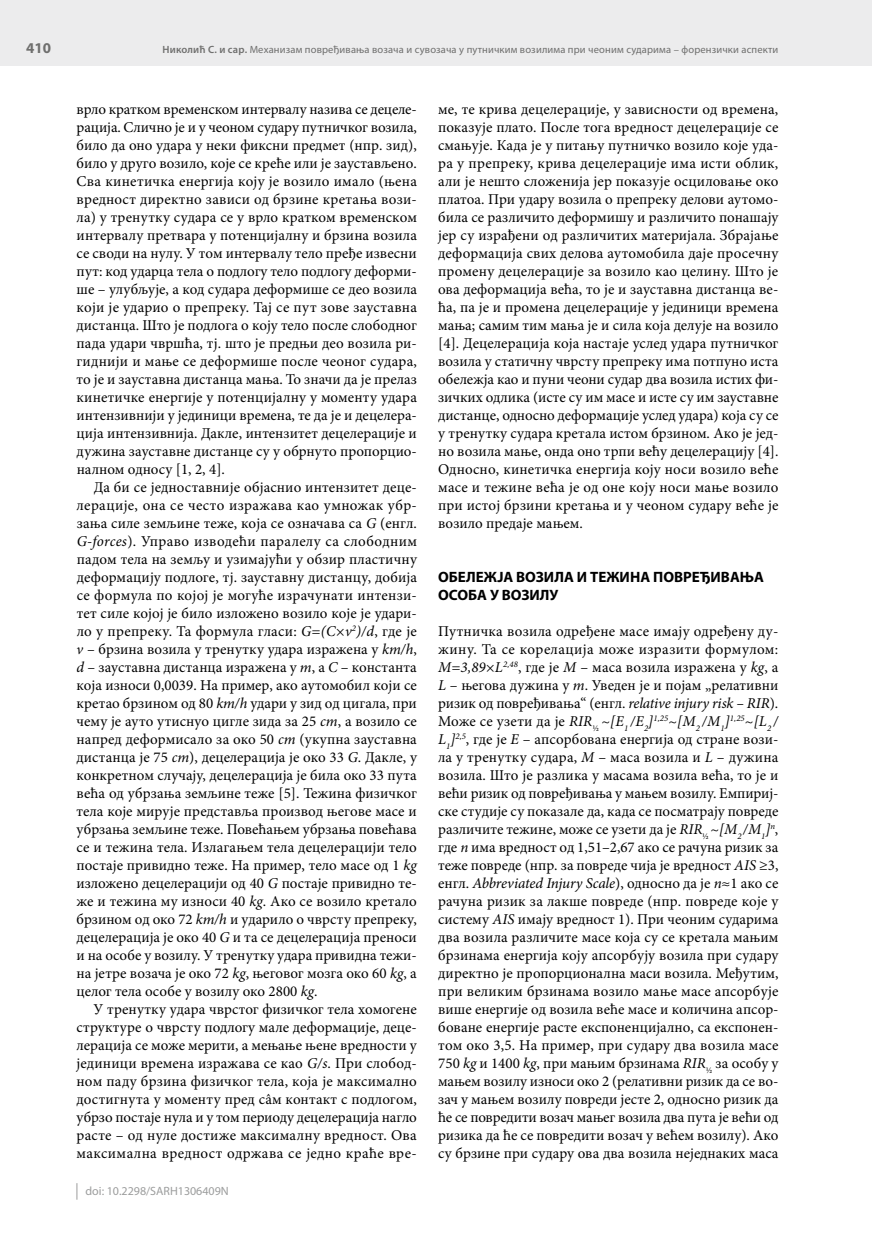
<style>
.page{position:relative;width:872px;height:1234px;background:#fff}
.page>*{position:absolute;margin:0;border:0;box-sizing:border-box;transform-origin:0 0}
.t1{font:15px/18px "Minion Pro";letter-spacing:.005em;color:#000;text-align:justify}
.t2{font:700 15px/18px "Myriad Pro";color:#000}
.t3{font:700 15px "Myriad Pro";color:#6f6f6e}
.t4{font:12px "Myriad Pro";color:#9c9d9d}
.t5{font:10.5px "Myriad Pro";letter-spacing:.015em;color:#6f6f6e}
.s1{font-weight:600}
.s2{font-style:italic}
</style>
<div class="page">
<div style="left:0;top:0;width:872px;height:66px;background:#ececed"></div>
<svg style="left:77px;top:1183px;width:1px;height:16px"></svg>
<p class="t3" style="left:26px;top:40px;width:26px">410</p>
<p class="t5" style="left:163px;top:44px;width:617px"><span class="s1">Николић С. и сар.</span> Механизам повређивања возача и сувозача у путничким возилима при чеоним сударима – форензички аспекти</p>
<p class="t1" style="left:77px;top:100px;width:342px">врло кратком временском интервалу назива се децеле&shy;рација. Слично је и у чеоном судару путничког возила, било да оно удара у неки фиксни предмет (нпр. зид), било у друго возило, које се креће или је заустављено.<br>Сва кинетичка енергија коју је возило имало (њена вредност директно зависи од брзине кретања вози&shy;ла) у тренутку судара се у врло кратком временском интервалу претвара у потенцијалну и брзина возила се своди на нулу. У том интервалу тело пређе извесни пут: код ударца тела о подлогу тело подлогу деформи&shy;ше – улубљује, а код судара деформише се део возила који је ударио о препреку. Тај се пут зове зауставна дистанца. Што је подлога о коју тело после слободног пада удари чвршћа, тј. што је предњи део возила ри&shy;гиднији и мање се деформише после чеоног судара, то је и зауставна дистанца мања. То значи да је прелаз кинетичке енергије у потенцијалну у моменту удара интензивнији у јединици времена, те да је и децелера&shy;ција интензивнија. Дакле, интензитет децелерације и дужина зауставне дистанце су у обрнуто пропорцио&shy;налном односу [1, 2, 4].</p>
<p class="t1" style="left:76px;top:478px;width:342px;text-indent:17px">Да би се једноставније објаснио интензитет деце&shy;лерације, она се често изражава као умножак убр&shy;зања силе земљине теже, која се означава са <span class="s2">G</span> (енгл.<br><span class="s2">G-forces</span>). Управо изводећи паралелу са слободним падом тела на земљу и узимајући у обзир пластичну деформацију подлоге, тј. зауставну дистанцу, добија се формула по којој је могуће израчунати интензи&shy;тет силе којој је било изложено возило које је удари&shy;ло у препреку. Та формула гласи: <span class="s2">G=(C×v</span><sup>2</sup><span class="s2">)/d</span>, где је <span class="s2">v</span> – брзина возила у тренутку удара изражена у <span class="s2">km/h</span>, <span class="s2">d</span> – зауставна дистанца изражена у <span class="s2">m</span>, а <span class="s2">C</span> – константа која износи 0,0039. На пример, ако аутомобил који се кретао брзином од 80 <span class="s2">km/h</span> удари у зид од цигала, при чему је ауто утиснуо цигле зида за 25 <span class="s2">cm</span>, а возило се напред деформисало за око 50 <span class="s2">cm</span> (укупна зауставна дистанца је 75 <span class="s2">cm</span>), децелерација је око 33 <span class="s2">G</span>. Дакле, у конкретном случају, децелерација је била око 33 пута већа од убрзања земљине теже [5]. Тежина физичког тела које мирује представља производ његове масе и убрзања земљине теже. Повећањем убрзања повећава се и тежина тела. Излагањем тела децелерацији тело постаје привидно теже. На пример, тело масе од 1 <span class="s2">kg </span>изложено децелерацији од 40 <span class="s2">G</span> постаје привидно те&shy;же и тежина му износи 40 <span class="s2">kg</span>. Ако се возило кретало брзином од око 72 <span class="s2">km/h</span> и ударило о чврсту препреку, децелерација је око 40 <span class="s2">G</span> и та се децелерација преноси и на особе у возилу. У тренутку удара привидна тежи&shy;на јетре возача је око 72 <span class="s2">kg</span>, његовог мозга око 60 <span class="s2">kg</span>, а целог тела особе у возилу око 2800 <span class="s2">kg</span>.</p>
<p class="t1" style="left:77px;top:1000px;width:342px;text-indent:17px">У тренутку удара чврстог физичког тела хомогене структуре о чврсту подлогу мале деформације, деце&shy;лерација се може мерити, а мењање њене вредности у јединици времена изражава се као <span class="s2">G/s</span>. При слобод&shy;ном паду брзина физичког тела, која је максимално достигнута у моменту пред сâм контакт с подлогом, убрзо постаје нула и у том периоду децелерација нагло расте – од нуле достиже максималну вредност. Ова максимална вредност одржава се једно краће вре-</p>
<p class="t4" style="left:86px;top:1184px;width:145px">doi: 10.2298/SARH1306409N</p>
<p class="t1" style="left:438px;top:100px;width:342px">ме, те крива децелерације, у зависности од времена, показује плато. После тога вредност децелерације се смањује. Када је у питању путничко возило које уда&shy;ра у препреку, крива децелерације има исти облик, али је нешто сложенија јер показује осциловање око платоа. При удару возила о препреку делови аутомо&shy;била се различито деформишу и различито понашају јер су израђени од различитих материјала. Збрајање деформација свих делова аутомобила даје просечну промену децелерације за возило као целину. Што је ова деформација већа, то је и зауставна дистанца ве&shy;ћа, па је и промена децелерације у јединици времена мања; самим тим мања је и сила која делује на возило [4]. Децелерација која настаје услед удара путничког возила у статичну чврсту препреку има потпуно иста обележја као и пуни чеони судар два возила истих фи&shy;зичких одлика (исте су им масе и исте су им зауставне дистанце, односно деформације услед удара) која су се у тренутку судара кретала истом брзином. Ако је јед&shy;но возила мање, онда оно трпи већу децелерацију [4].<br>Односно, кинетичка енергија коју носи возило веће масе и тежине већа је од оне коју носи мање возило при истој брзини кретања и у чеоном судару веће је возило предаје мањем.</p>
<p class="t2" style="left:438px;top:568px;width:327px">ОБЕЛЕЖЈА ВОЗИЛА И ТЕЖИНА ПОВРЕЂИВАЊА<br>ОСОБА У ВОЗИЛУ</p>
<p class="t1" style="left:438px;top:622px;width:342px">Путничка возила одређене масе имају одређену ду&shy;жину. Та се корелација може изразити формулом:<br><span class="s2">M=3,89×L</span><sup>2,48</sup>, где је <span class="s2">M</span> – маса возила изражена у <span class="s2">kg</span>, а <span class="s2">L</span> – његова дужина у <span class="s2">m</span>. Уведен је и појам „релативни ризик од повређивања“ (енгл. <span class="s2">relative injury risk – RIR</span>).<br>Може се узети да је <span class="s2">RIR</span><sub>½</sub> ~<span class="s2">[E</span><sub>1</sub> <span class="s2">/E</span><sub>2</sub><span class="s2">]</span><sup>1,25</sup>~<span class="s2">[M</span><sub>2</sub> <span class="s2">/M</span><sub>1</sub><span class="s2">]</span><sup>1,25</sup>~<span class="s2">[L</span><sub>2</sub> <span class="s2">/ L</span><sub>1</sub><span class="s2">]</span><sup>2,5</sup>, где је <span class="s2">E</span> – апсорбована енергија од стране вози&shy;ла у тренутку судара, <span class="s2">M</span> – маса возила и <span class="s2">L</span> – дужина возила. Што је разлика у масама возила већа, то је и већи ризик од повређивања у мањем возилу. Емпириј&shy;ске студије су показале да, када се посматрају повреде различите тежине, може се узети да је <span class="s2">RIR</span><sub>½</sub> ~<span class="s2">[M</span><sub>2</sub> <span class="s2">/M</span><sub>1</sub><span class="s2">]</span><sup>n</sup>, где <span class="s2">n</span> има вредност од 1,51–2,67 ако се рачуна ризик за теже повреде (нпр. за повреде чија је вредност <span class="s2">AIS</span> ≥3, енгл. <span class="s2">Abbreviated Injury Scale</span>), односно да је <span class="s2">n</span>≈1 ако се рачуна ризик за лакше повреде (нпр. повреде које у систему <span class="s2">AIS</span> имају вредност 1). При чеоним сударима два возила различите масе која су се кретала мањим брзинама енергија коју апсорбују возила при судару директно је пропорционална маси возила. Међутим, при великим брзинама возило мање масе апсорбује више енергије од возила веће масе и количина апсор&shy;боване енергије расте експоненцијално, са експонен&shy;том око 3,5. На пример, при судару два возила масе 750 <span class="s2">kg</span> и 1400 <span class="s2">kg</span>, при мањим брзинама <span class="s2">RIR</span><sub>½</sub> за особу у мањем возилу износи око 2 (релативни ризик да се во&shy;зач у мањем возилу повреди јесте 2, односно ризик да ће се повредити возач мањег возила два пута је већи од ризика да ће се повредити возач у већем возилу). Ако су брзине при судару ова два возила неједнаких маса</p>
</div>
